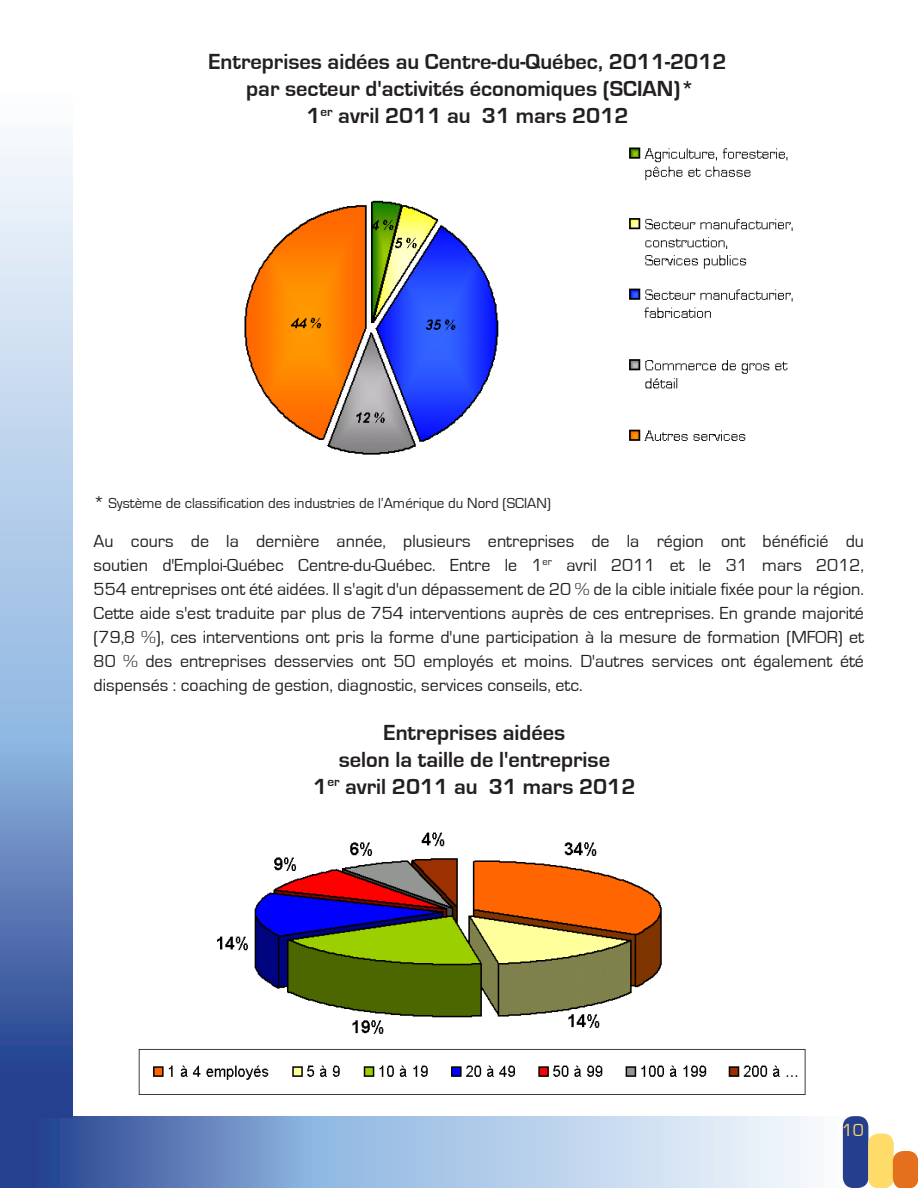
<style>
.page{position:relative;width:918px;height:1188px;background:#fff}
.page>*{position:absolute;margin:0;border:0;box-sizing:border-box;transform-origin:0 0}
.t1{font:700 22.5px/27px "Eurostile";color:#231f20;text-align:center}
.t2{font:18px/24px "Eurostile";color:#231f20;text-align:justify}
.t3{font:18px "Eurostile";color:#ffdb6a}
.t4{font:15px "Eurostile";color:#231f20}
.s1{font-size:18px}
</style>
<div class="page">
<svg style="left:0;top:1117px;width:915px;height:71px;background:#9cb4d8"></svg>
<div style="left:843px;top:1116px;width:25px;height:72px;background:#253f8e;border-radius:11px"></div>
<div style="left:868px;top:1134px;width:26px;height:54px;background:#ffdb6a;border-radius:11px"></div>
<div style="left:893px;top:1151px;width:25px;height:37px;background:#e4701e;border-radius:11px"></div>
<svg style="left:0;top:143px;width:72px;height:975px;background:#96afd6"></svg>
<img style="left:138px;top:832px;width:668px;height:263px">
<img style="left:244px;top:147px;width:549px;height:308px">
<p class="t1" style="left:208px;top:48px;width:520px">Entreprises aidées au Centre-du-Québec, 2011-2012</p>
<p class="t1" style="left:246px;top:75px;width:450px">par secteur d'activités économiques (SCIAN)*</p>
<p class="t1" style="left:306px;top:102px;width:324px">1<sup>er</sup> avril 2011 au 31 mars 2012</p>
<p class="t4" style="left:94px;top:495px;width:459px"><span class="s1">*</span> Système de classification des industries de l’Amérique du Nord (SCIAN)</p>
<p class="t2" style="left:94px;top:529px;width:772px">Au cours de la dernière année, plusieurs entreprises de la région ont bénéficié du soutien d'Emploi-Québec Centre-du-Québec. Entre le 1<sup>er</sup> avril 2011 et le 31 mars 2012, 554 entreprises ont été aidées. Il s'agit d'un dépassement de 20 % de la cible initiale fixée pour la région.<br>Cette aide s'est traduite par plus de 754 interventions auprès de ces entreprises. En grande majorité (79,8 %), ces interventions ont pris la forme d'une participation à la mesure de formation (MFOR) et 80 % des entreprises desservies ont 50 employés et moins. D'autres services ont également été dispensés : coaching de gestion, diagnostic, services conseils, etc.</p>
<p class="t1" style="left:339px;top:719px;width:273px">Entreprises aidées<br>selon la taille de l'entreprise</p>
<p class="t1" style="left:313px;top:773px;width:324px">1<sup>er</sup> avril 2011 au 31 mars 2012</p>
<p class="t3" style="left:842px;top:1120px;width:24px">10</p>
</div>
